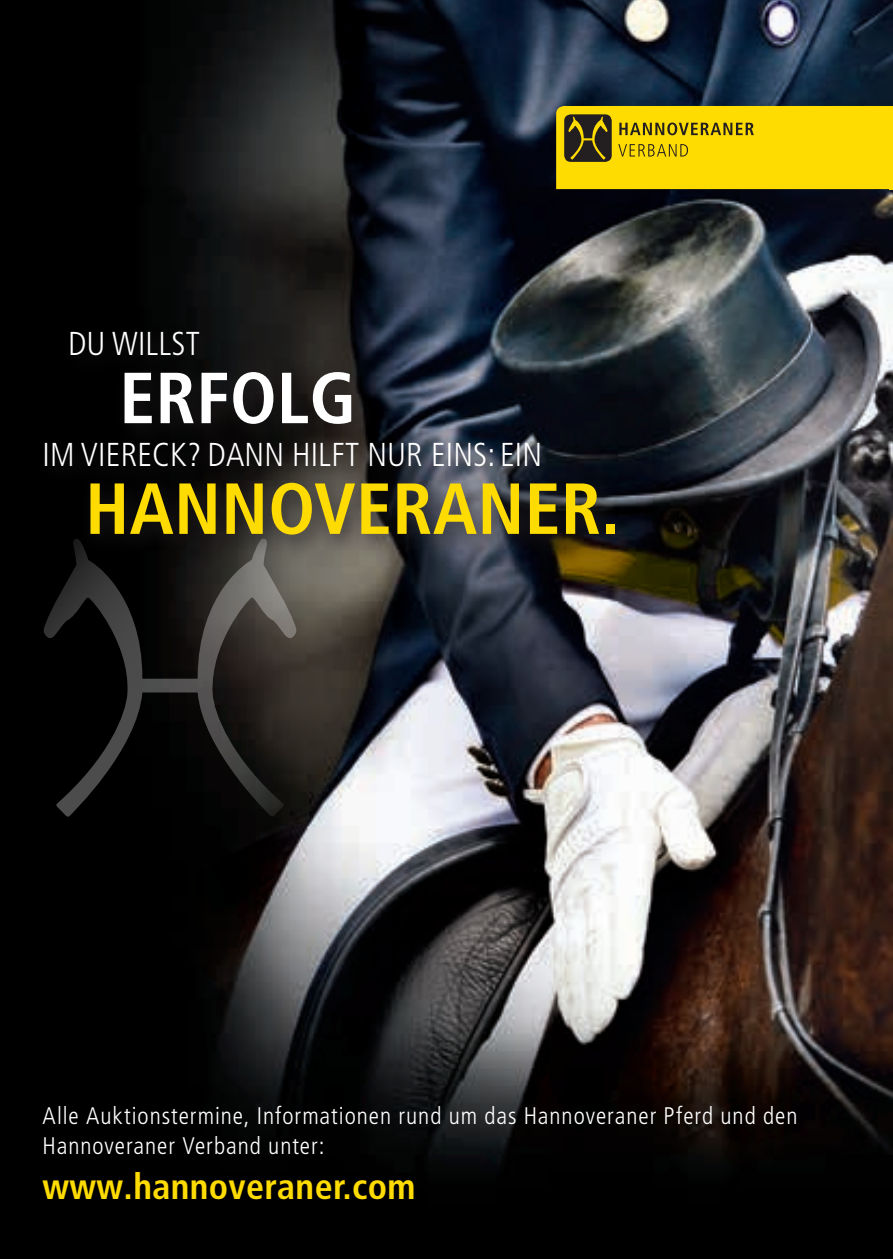
<style>
.page{position:relative;width:893px;height:1259px;background:#fff}
.page>*{position:absolute;margin:0;border:0;box-sizing:border-box;transform-origin:0 0}
.t1{font:700 condensed 72.3px "Frutiger LT Pro";letter-spacing:.005em;color:#ffdc01}
.t2{font:700 condensed 72.3px "Frutiger LT Pro";letter-spacing:.005em;color:#fff}
.t3{font:700 condensed 36px "Frutiger LT Pro";letter-spacing:.01em;color:#ffdc01}
.t4{font:300 condensed 33px "Frutiger LT Pro";letter-spacing:.005em;color:#fff}
.t5{font:300 condensed 24px/30px "Frutiger LT Pro";letter-spacing:.04em;color:#fff}
</style>
<div class="page">
<img style="left:0;top:0;width:893px;height:1259px">
<svg style="left:43px;top:558px;width:254px;height:259px"></svg>
<div style="left:33px;top:319px;width:605px;height:239px;background:#231f20;opacity:.75"></div>
<svg style="left:556px;top:106px;width:337px;height:83px"></svg>
<h3 class="t4" style="left:68px;top:325px;width:133px">DU WILLST</h3>
<h1 class="t2" style="left:119px;top:355px;width:239px">ERFOLG</h1>
<h3 class="t4" style="left:43px;top:436px;width:501px">IM VIERECK? DANN HILFT NUR EINS: EIN</h3>
<h1 class="t1" style="left:85px;top:466px;width:537px">HANNOVERANER.</h1>
<p class="t5" style="left:43px;top:1101px;width:756px">Alle Auktionstermine, Informationen rund um das Hannoveraner Pferd und den<br>Hannoveraner Verband unter:</p>
<h2 class="t3" style="left:43px;top:1165px;width:375px">www.hannoveraner.com</h2>
</div>
